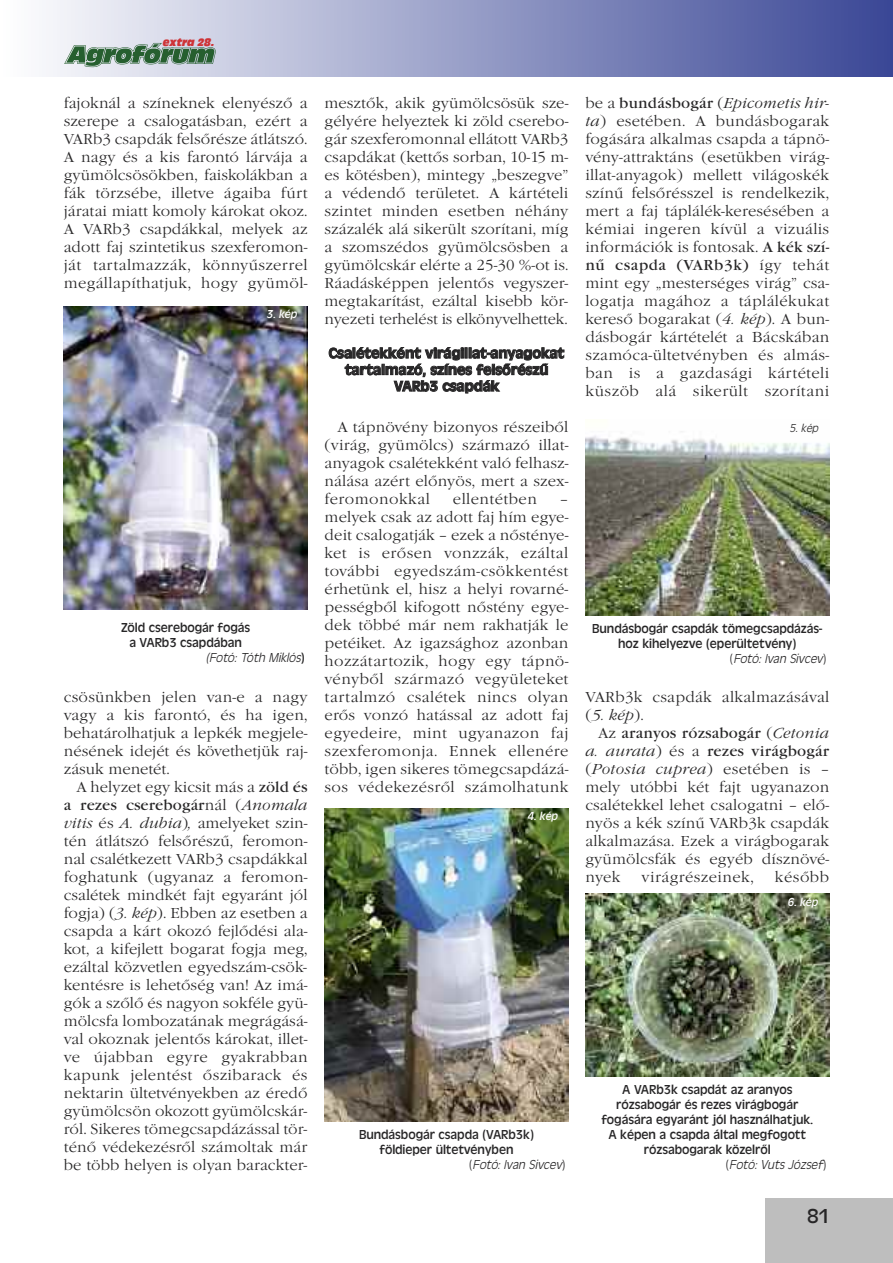
<style>
.page{position:relative;width:893px;height:1263px;background:#fff}
.page>*{position:absolute;margin:0;border:0;box-sizing:border-box;transform-origin:0 0}
.t1{font:21px "Antique Oli TCE";color:#272627}
.t2{font:15px/18px "Garamond Itc TCE Ligh";letter-spacing:.01em;color:#272627;text-align:justify}
.t3{font:15px/18px "Garamond Itc TCE";letter-spacing:.01em;color:#272627;text-align:right}
.t4{font:500 15px/16.5px "Antique Oli TCE";letter-spacing:-.005em;color:#272627;text-align:center}
.t5{font:15px "Garamond Itc TCE Ligh Ital";letter-spacing:.01em;color:#272627}
.t6{font:15px "Garamond Itc TCE Ligh";letter-spacing:.03em;color:#272627}
.t7{font:15px "Garamond Itc TCE";letter-spacing:.03em;color:#272627}
.t8{font:13.5px/15px "Antique Oli TCE";letter-spacing:-.005em;color:#272627;text-align:center}
.t9{font:italic 13.5px "Antique Oli TCE Ligh";color:#272627}
.t10{font:italic 12px "Antique Oli TCE";letter-spacing:-.005em;color:#fff}
.t11{font:italic 12px "Antique Oli TCE Ligh";color:#272627}
.t12{font:11.25px "Antique Oli TCE Comp Ital";letter-spacing:.015em;color:#ce3336;scale:.9 1}
.s1{font-family:"Antique Oli TCE";font-style:normal}
.s2{font-family:"Garamond Itc TCE"}
.s3{font-family:"Garamond Itc TCE Ligh"}
.s4{font-family:"Garamond Itc TCE Ligh Ital"}
.s5{font-style:normal}
</style>
<div class="page">
<div style="left:0;top:0;width:893px;height:77px;background:linear-gradient(to right,#fff,#3a4795)"></div>
<svg style="left:64px;top:43px;width:152px;height:24px;background:#7f9d8a"></svg>
<div style="left:765px;top:1198px;width:128px;height:65px;background:#bebebe"></div>
<img style="left:64px;top:306px;width:244px;height:304px">
<img style="left:325px;top:808px;width:243px;height:313px">
<img style="left:585px;top:431px;width:244px;height:185px">
<img style="left:585px;top:894px;width:244px;height:182px">
<p class="t12" style="left:163px;top:36px;width:59px">extra 28.</p>
<p class="t2" style="left:64px;top:94px;width:245px">fajoknál a színeknek elenyésző a szerepe a csalogatásban, ezért a VARb3 csapdák felsőrésze átlátszó.<br>A nagy és a kis farontó lárvája a gyümölcsösökben, faiskolákban a fák törzsébe, illetve ágaiba fúrt járatai miatt komoly károkat okoz.<br>A VARb3 csapdákkal, melyek az adott faj szintetikus szexferomon&shy;ját tartalmazzák, könnyűszerrel megállapíthatjuk, hogy gyümöl-</p>
<p class="t10" style="left:267px;top:307px;width:32px">3. kép</p>
<p class="t8" style="left:121px;top:619px;width:131px">Zöld cserebogár fogás a VARb3 csapdában</p>
<p class="t9" style="left:206px;top:649px;width:100px">(Fotó: Tóth Miklós<span class="s1">)</span></p>
<p class="t2" style="left:64px;top:688px;width:245px">csösünkben jelen van-e a nagy vagy a kis farontó, és ha igen, behatárolhatjuk a lepkék megjele&shy;nésének idejét és követhetjük raj&shy;zásuk menetét.</p>
<p class="t2" style="left:77px;top:778px;width:233px">A helyzet egy kicsit más a <span class="s2">zöld és</span></p>
<p class="t3" style="left:64px;top:796px;width:245px">a rezes cserebogár<span class="s3">nál (</span><span class="s4">Anomala</span></p>
<p class="t2" style="left:64px;top:814px;width:245px"><span class="s4">vitis</span> és <span class="s4">A. dubia</span>)<span class="s4">,</span> amelyeket szin&shy;tén átlátszó felsőrészű, feromon&shy;nal csalétkezett VARb3 csapdákkal foghatunk (ugyanaz a feromon&shy;csalétek mindkét fajt egyaránt jól fogja) (<span class="s4">3. kép</span>). Ebben az esetben a csapda a kárt okozó fejlődési ala&shy;kot, a kifejlett bogarat fogja meg, ezáltal közvetlen egyedszám-csök&shy;kentésre is lehetőség van! Az imá&shy;gók a szőlő és nagyon sokféle gyü&shy;mölcsfa lombozatának megrágásá&shy;val okoznak jelentős károkat, illet&shy;ve újabban egyre gyakrabban kapunk jelentést őszibarack és nektarin ültetvényekben az éredő gyümölcsön okozott gyümölcskár&shy;ról. Sikeres tömegcsapdázással tör&shy;ténő védekezésről számoltak már be több helyen is olyan barackter-</p>
<p class="t2" style="left:325px;top:94px;width:245px">mesztők, akik gyümölcsösük sze&shy;gélyére helyeztek ki zöld cserebo&shy;gár szexferomonnal ellátott VARb3 csapdákat (kettős sorban, 10-15 m&shy;es kötésben), mintegy „beszegve” a védendő területet. A kártételi szintet minden esetben néhány százalék alá sikerült szorítani, míg a szomszédos gyümölcsösben a gyümölcskár elérte a 25-30 %-ot is.<br>Ráadásképpen jelentős vegyszer&shy;megtakarítást, ezáltal kisebb kör&shy;nyezeti terhelést is elkönyvelhettek.</p>
<p class="t4" style="left:329px;top:345px;width:237px">Csalétekként virágillat-anyagokat tartalmazó, színes felsőrészű<br>VARb3 csapdák</p>
<p class="t2" style="left:325px;top:418px;width:245px;text-indent:13px">A tápnövény bizonyos részeiből (virág, gyümölcs) származó illat&shy;anyagok csalétekként való felhasz&shy;nálása azért előnyös, mert a szex&shy;feromonokkal</p>
<p class="t6" style="left:453px;top:490px;width:85px">ellentétben</p>
<p class="t2" style="left:325px;top:490px;width:245px;text-indent:235px">– melyek csak az adott faj hím egye&shy;deit csalogatják – ezek a nősténye&shy;ket is erősen vonzzák, ezáltal további egyedszám-csökkentést érhetünk el, hisz a helyi rovarné&shy;pességből kifogott nőstény egye&shy;dek többé már nem rakhatják le petéiket. Az igazsághoz azonban hozzátartozik, hogy egy tápnö&shy;vényből származó vegyületeket tartalmzó csalétek nincs olyan erős vonzó hatással az adott faj egyedeire, mint ugyanazon faj szexferomonja. Ennek ellenére több, igen sikeres tömegcsapdázá&shy;sos védekezésről számolhatunk</p>
<p class="t10" style="left:528px;top:809px;width:32px">4. kép</p>
<p class="t5" style="left:585px;top:94px;width:245px"><span class="s3">be a</span> <span class="s2">bundásbogár</span> <span class="s3">(</span>Epicometis hir-</p>
<p class="t2" style="left:585px;top:112px;width:245px"><span class="s4">ta</span>) esetében. A bundásbogarak fogására alkalmas csapda a tápnö&shy;vény-attraktáns (esetükben virág&shy;illat-anyagok) mellett világoskék színű felsőrésszel is rendelkezik, mert a faj táplálék-keresésében a kémiai ingeren kívül a vizuális információk is fontosak. <span class="s2">A kék szí-</span></p>
<p class="t7" style="left:585px;top:256px;width:245px">nű csapda (VARb3k) <span class="s3">így tehát</span></p>
<p class="t2" style="left:585px;top:274px;width:245px">mint egy „mesterséges virág” csa&shy;logatja magához a táplálékukat kereső bogarakat (<span class="s4">4. kép</span>). A bun&shy;dásbogár kártételét a Bácskában szamóca-ültetvényben és almás&shy;ban is a gazdasági kártételi küszöb alá sikerült szorítani</p>
<p class="t11" style="left:789px;top:420px;width:32px">5. kép</p>
<p class="t8" style="left:592px;top:621px;width:232px">Bundásbogár csapdák tömegcsapdázás&shy;hoz kihelyezve (eperültetvény)</p>
<p class="t9" style="left:730px;top:651px;width:98px"><span class="s5">(</span>Fotó: Ivan Sivcev<span class="s5">)</span></p>
<p class="t2" style="left:585px;top:688px;width:245px">VARb3k csapdák alkalmazásával</p>
<p class="t5" style="left:585px;top:706px;width:60px"><span class="s3">(</span>5. kép<span class="s3">).</span></p>
<p class="t3" style="left:585px;top:724px;width:245px"><span class="s3">Az</span> aranyos rózsabogár <span class="s3">(</span><span class="s4">Cetonia a. aurata</span><span class="s3">) és a</span> rezes virágbogár</p>
<p class="t2" style="left:585px;top:760px;width:245px">(<span class="s4">Potosia cuprea</span>) esetében is – mely utóbbi két fajt ugyanazon csalétekkel lehet csalogatni – elő&shy;nyös a kék színű VARb3k csapdák alkalmazása. Ezek a virágbogarak gyümölcsfák és egyéb dísznövé&shy;nyek</p>
<p class="t6" style="left:642px;top:868px;width:114px">virágrészeinek,</p>
<p class="t2" style="left:775px;top:868px;width:56px">később</p>
<p class="t10" style="left:788px;top:894px;width:32px">6. kép</p>
<p class="t8" style="left:359px;top:1126px;width:176px">Bundásbogár csapda (VARb3k) földieper ültetvényben</p>
<p class="t9" style="left:469px;top:1156px;width:98px"><span class="s5">(</span>Fotó: Ivan Sivcev<span class="s5">)</span></p>
<p class="t8" style="left:601px;top:1081px;width:213px">A VARb3k csapdát az aranyos rózsabogár és rezes virágbogár fogására egyaránt jól használhatjuk.<br>A képen a csapda által megfogott rózsabogarak közelről</p>
<p class="t9" style="left:726px;top:1156px;width:102px"><span class="s5">(</span>Fotó: Vuts József<span class="s5">)</span></p>
<h1 class="t1" style="left:807px;top:1204px;width:24px">81</h1>
</div>
